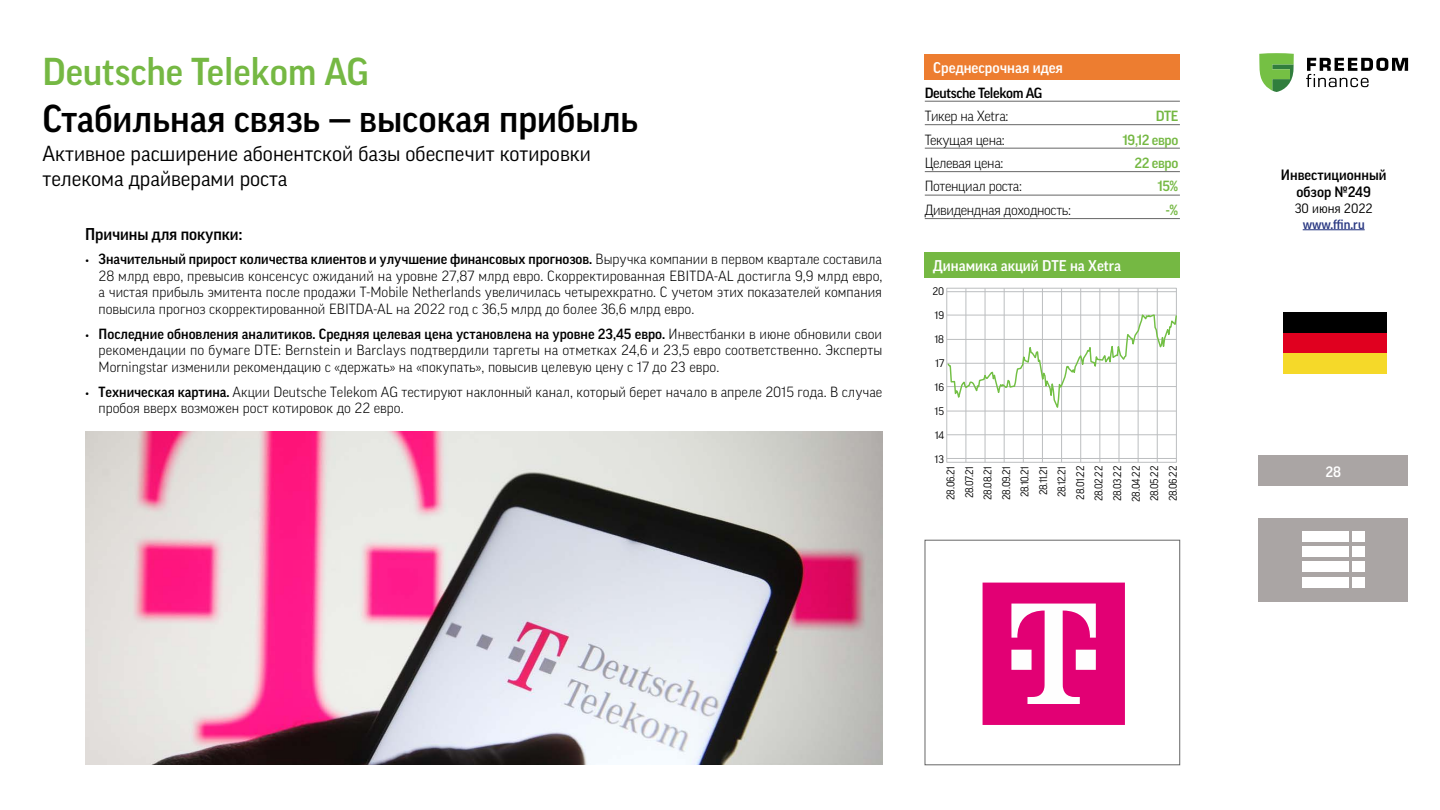
<style>
.page{position:relative;width:1440px;height:810px;background:#fff}
.page>*{position:absolute;margin:0;border:0;box-sizing:border-box;transform-origin:0 0}
.t1{font:500 37.5px "Good Pro";color:#000}
.t2{font:500 37.5px "Good Pro";color:#75b843}
.t3{font:21px/25.2px "Good Pro";color:#000}
.t4{font:500 16.5px "Good Pro";letter-spacing:-.005em;color:#000}
.t5{font:500 15px "Good Pro";color:#fff}
.t6{font:500 14.48px/17.4px "Good Pro";color:#000;text-align:center}
.t7{font:500 14.48px "Good Pro";color:#fff}
.t8{font:300 14.25px/16.5px "Good Pro";color:#000;text-align:justify}
.t9{font:300 14.25px "Good Pro";letter-spacing:-.025em;color:#000}
.t10{font:500 14.25px "Good Pro";letter-spacing:-.025em;color:#75b843}
.t11{font:500 14.25px "Good Pro";letter-spacing:-.025em;color:#000}
.t12{font:500 13.05px "Good Pro";color:#293882}
.t13{font:13.05px "Good Pro";color:#000}
.t14{font:10.73px/18.5px "Good Pro";letter-spacing:-.02em;color:#000;text-align:center;scale:.93 1}
.t15{font:10.65px "Good Pro";color:#000}
.s1{font-family:"Minion Pro";font-weight:400}
.s2{font-weight:500}
</style>
<div class="page">
<hr style="left:1303px;top:229px;width:62px;height:1px;background:#293882">
<div style="left:1258px;top:456px;width:150px;height:30px;background:#aaa5a4"></div>
<div style="left:1259px;top:518px;width:149px;height:83px;background:#aaa5a4"></div>
<div style="left:1302px;top:531px;width:46px;height:11px;background:#fff"></div>
<div style="left:1352px;top:531px;width:13px;height:11px;background:#fff"></div>
<div style="left:1302px;top:547px;width:46px;height:10px;background:#fff"></div>
<div style="left:1352px;top:547px;width:13px;height:10px;background:#fff"></div>
<div style="left:1302px;top:562px;width:46px;height:10px;background:#fff"></div>
<div style="left:1352px;top:562px;width:13px;height:10px;background:#fff"></div>
<div style="left:1302px;top:577px;width:46px;height:11px;background:#fff"></div>
<div style="left:1352px;top:577px;width:13px;height:11px;background:#fff"></div>
<svg style="left:1259px;top:53px;width:35px;height:39px"></svg>
<svg style="left:1306px;top:58px;width:102px;height:29px"></svg>
<div style="left:1283px;top:313px;width:103px;height:20px;background:#000"></div>
<div style="left:1283px;top:333px;width:103px;height:20px;background:#e0001f"></div>
<div style="left:1283px;top:353px;width:103px;height:20px;background:#f5d929"></div>
<img style="left:85px;top:432px;width:797px;height:333px">
<div style="left:925px;top:540px;width:255px;height:225px;border:1px solid #666"></div>
<div style="left:983px;top:583px;width:142px;height:142px;background:#e20074"></div>
<svg style="left:1011px;top:604px;width:85px;height:100px"></svg>
<div style="left:925px;top:253px;width:255px;height:25px;background:#75b843"></div>
<div style="left:946px;top:288px;width:231px;height:175px;border:1px solid #bcbec0"></div>
<hr style="left:947px;top:435px;width:229px;height:1px;background:#bcbec0">
<hr style="left:947px;top:458px;width:229px;height:1px;background:#bcbec0">
<hr style="left:947px;top:292px;width:229px;height:1px;background:#bcbec0">
<hr style="left:966px;top:288px;width:1px;height:174px;background:#bcbec0">
<hr style="left:985px;top:288px;width:1px;height:174px;background:#bcbec0">
<hr style="left:1004px;top:288px;width:1px;height:174px;background:#bcbec0">
<hr style="left:1023px;top:288px;width:1px;height:174px;background:#bcbec0">
<hr style="left:1042px;top:288px;width:1px;height:174px;background:#bcbec0">
<hr style="left:1061px;top:288px;width:1px;height:174px;background:#bcbec0">
<hr style="left:1081px;top:288px;width:1px;height:174px;background:#bcbec0">
<hr style="left:1100px;top:288px;width:1px;height:174px;background:#bcbec0">
<hr style="left:1119px;top:288px;width:1px;height:174px;background:#bcbec0">
<hr style="left:1138px;top:288px;width:1px;height:174px;background:#bcbec0">
<hr style="left:1157px;top:288px;width:1px;height:174px;background:#bcbec0">
<svg style="left:946px;top:312px;width:231px;height:101px"></svg>
<div style="left:925px;top:54px;width:255px;height:26px;background:#ed7d30"></div>
<hr style="left:925px;top:101px;width:255px;height:1px;background:#666">
<hr style="left:925px;top:125px;width:255px;height:1px;background:#666">
<hr style="left:925px;top:148px;width:255px;height:1px;background:#666">
<hr style="left:925px;top:172px;width:255px;height:1px;background:#666">
<hr style="left:925px;top:195px;width:255px;height:1px;background:#666">
<hr style="left:925px;top:218px;width:255px;height:1px;background:#666">
<h1 class="t2" style="left:43px;top:50px;width:328px">Deutsche Telekom AG</h1>
<h1 class="t1" style="left:43px;top:97px;width:597px">Стабильная связь — высокая прибыль</h1>
<h2 class="t3" style="left:43px;top:141px;width:550px">Активное расширение абонентской базы обеспечит котировки телекома драйверами роста</h2>
<p class="t4" style="left:85px;top:225px;width:159px">Причины для покупки:</p>
<p class="t8" style="left:99px;top:251px;width:786px;text-indent:-14px"><span class="s1">•</span> <span class="s2">Значительный прирост количества клиентов и улучшение финансовых прогнозов.</span> Выручка компании в первом квартале составила 28 млрд евро, превысив консенсус ожиданий на уровне 27,87 млрд евро. Скорректированная EBITDA-AL достигла 9,9 млрд евро, а чистая прибыль эмитента после продажи T-Mobile Netherlands увеличилась четырехкратно. С учетом этих показателей компания повысила прогноз скорректированной EBITDA-AL на 2022 год с 36,5 млрд до более 36,6 млрд евро.</p>
<p class="t8" style="left:99px;top:325px;width:785px;text-indent:-13px"><span class="s1">•</span> <span class="s2">Последние обновления аналитиков. Средняя целевая цена установлена на уровне 23,45 евро.</span> Инвестбанки в июне обновили свои рекомендации по бумаге DTE: Bernstein и Barclays подтвердили таргеты на отметках 24,6 и 23,5 евро соответственно. Эксперты Morningstar изменили рекомендацию с «держать» на «покупать», повысив целевую цену с 17 до 23 евро.</p>
<p class="t8" style="left:99px;top:383px;width:785px;text-indent:-13px"><span class="s1">•</span> <span class="s2">Техническая картина.</span> Акции Deutsche Telekom AG тестируют наклонный канал, который берет начало в апреле 2015 года. В случае пробоя вверх возможен рост котировок до 22 евро.</p>
<p class="t5" style="left:933px;top:59px;width:131px">Среднесрочная идея</p>
<p class="t11" style="left:925px;top:84px;width:119px">Deutsche Telekom AG</p>
<p class="t9" style="left:925px;top:108px;width:85px">Тикер на Xetra:</p>
<p class="t10" style="left:1156px;top:108px;width:24px">DTE</p>
<p class="t9" style="left:925px;top:131px;width:81px">Текущая цена:</p>
<p class="t10" style="left:1123px;top:131px;width:57px">19,12 евро</p>
<p class="t9" style="left:925px;top:155px;width:80px">Целевая цена:</p>
<p class="t10" style="left:1135px;top:155px;width:45px">22 евро</p>
<p class="t9" style="left:925px;top:178px;width:99px">Потенциал роста:</p>
<p class="t10" style="left:1157px;top:178px;width:22px">15%</p>
<p class="t9" style="left:925px;top:202px;width:148px">Дивидендная доходность:</p>
<p class="t10" style="left:1166px;top:202px;width:14px">-%</p>
<p class="t5" style="left:933px;top:257px;width:189px">Динамика акций DTE на Xetra</p>
<p class="t15" style="left:932px;top:285px;width:13px">20</p>
<p class="t15" style="left:934px;top:309px;width:11px">19</p>
<p class="t15" style="left:934px;top:333px;width:11px">18</p>
<p class="t15" style="left:935px;top:357px;width:11px">17</p>
<p class="t15" style="left:935px;top:381px;width:11px">16</p>
<p class="t15" style="left:935px;top:405px;width:11px">15</p>
<p class="t15" style="left:935px;top:429px;width:11px">14</p>
<p class="t15" style="left:935px;top:453px;width:11px">13</p>
<p class="t14" style="left:941px;top:502px;width:40px;rotate:-90deg">28.06.21<br>28.07.21<br>28.08.21<br>28.09.21<br>28.10.21<br>28.11.21<br>28.12.21<br>28.01.22<br>28.02.22<br>28.03.22<br>28.04.22<br>28.05.22<br>28.06.22</p>
<p class="t6" style="left:1281px;top:166px;width:107px">Инвестиционный обзор №249</p>
<p class="t13" style="left:1295px;top:201px;width:79px">30 июня 2022</p>
<p class="t12" style="left:1303px;top:217px;width:63px">www.ffin.ru</p>
<p class="t7" style="left:1325px;top:463px;width:17px">28</p>
</div>
